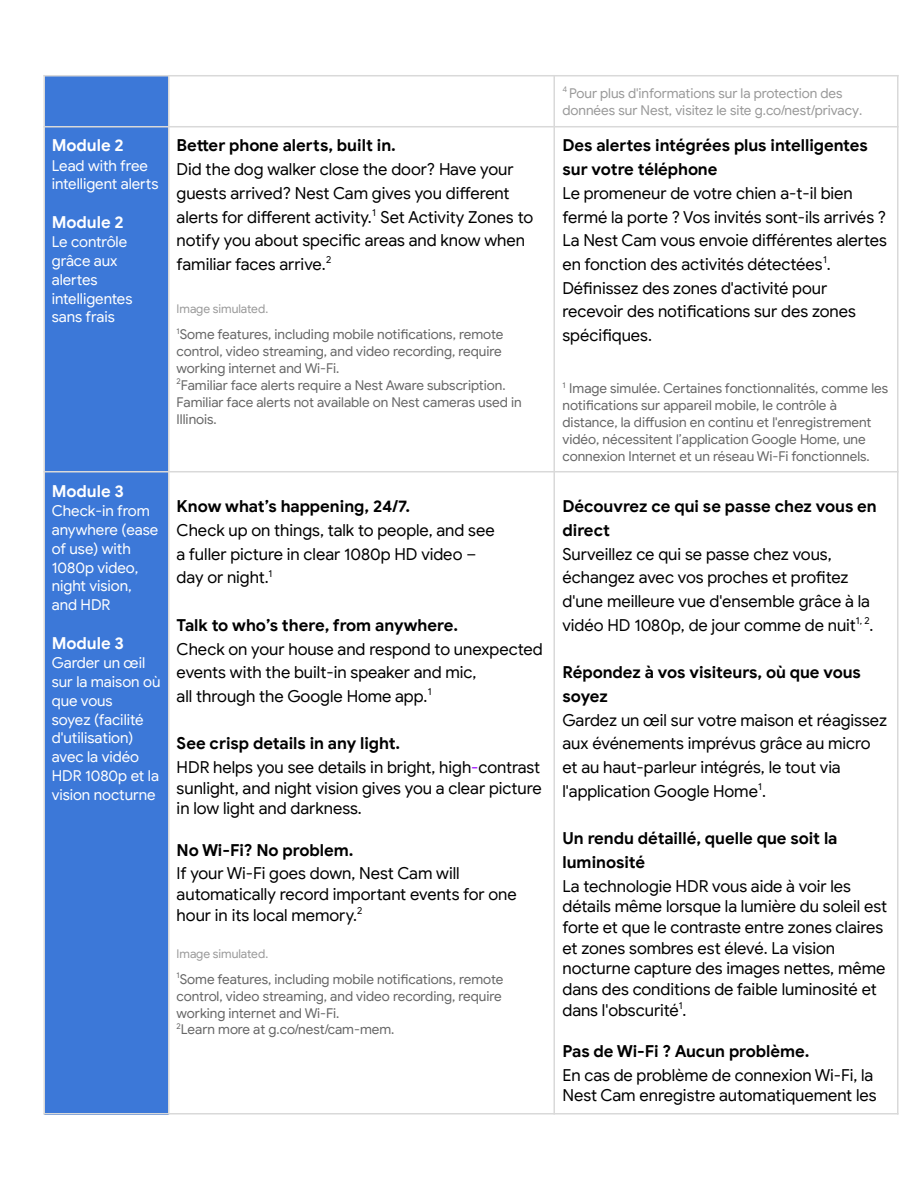
<style>
.page{position:relative;width:918px;height:1188px;background:#fff}
.page>*{position:absolute;margin:0;border:0;box-sizing:border-box;transform-origin:0 0}
.t1{font:16.5px/23.7px "Google Sans";color:#000}
.t2{font:700 16.5px/23.7px "Google Sans";letter-spacing:-.005em;color:#000}
.t3{font:700 16.5px "Google Sans";color:#fff}
.t4{font:15px/18.8px "Google Sans";color:#fff}
.t5{font:13.5px/16.8px "Google Sans";color:#666}
.t6{font:13.5px/16.8px "Google Sans";letter-spacing:-.005em;color:#999}
.t7{font:12px "Google Sans";letter-spacing:-.005em;color:#999}
.s1{font-weight:700}
.s2{color:#90f}
</style>
<div class="page">
<div style="left:44px;top:76px;width:125px;height:50px;background:#3c78d8"></div>
<div style="left:44px;top:126px;width:125px;height:347px;background:#3c78d8"></div>
<div style="left:44px;top:473px;width:125px;height:641px;background:#3c78d8"></div>
<hr style="left:43px;top:75px;width:2px;height:1040px;background:#d9d9d9">
<hr style="left:168px;top:75px;width:2px;height:1040px;background:#d9d9d9">
<hr style="left:553px;top:75px;width:2px;height:1040px;background:#d9d9d9">
<hr style="left:897px;top:75px;width:2px;height:1040px;background:#d9d9d9">
<hr style="left:44px;top:75px;width:855px;height:2px;background:#d9d9d9">
<hr style="left:44px;top:126px;width:855px;height:2px;background:#d9d9d9">
<hr style="left:44px;top:471px;width:855px;height:2px;background:#d9d9d9">
<hr style="left:44px;top:1113px;width:855px;height:2px;background:#d9d9d9">
<p class="t3" style="left:52px;top:135px;width:74px">Module 2</p>
<p class="t4" style="left:52px;top:156px;width:108px">Lead with free intelligent alerts</p>
<p class="t3" style="left:52px;top:212px;width:74px">Module 2</p>
<p class="t4" style="left:52px;top:233px;width:82px">Le contrôle grâce aux alertes intelligentes sans frais</p>
<p class="t2" style="left:177px;top:134px;width:221px">Better phone alerts, built in.</p>
<p class="t1" style="left:177px;top:158px;width:358px">Did the dog walker close the door? Have your guests arrived? Nest Cam gives you different alerts for different activity.<sup>1</sup> Set Activity Zones to notify you about specific areas and know when familiar faces arrive.<sup>2</sup></p>
<p class="t7" style="left:177px;top:301px;width:93px">Image simulated.</p>
<p class="t5" style="left:177px;top:326px;width:347px"><sup>1</sup>Some features, including mobile notifications, remote control, video streaming, and video recording, require working internet and Wi-Fi.<br><sup>2</sup>Familiar face alerts require a Nest Aware subscription.<br>Familiar face alerts not available on Nest cameras used in Illinois.</p>
<p class="t3" style="left:52px;top:481px;width:74px">Module 3</p>
<p class="t4" style="left:52px;top:502px;width:108px">Check-in from anywhere (ease of use) with<br>1080p video, night vision, and HDR</p>
<p class="t3" style="left:52px;top:633px;width:74px">Module 3</p>
<p class="t4" style="left:52px;top:654px;width:110px">Garder un œil sur la maison où que vous<br>soyez (facilité d'utilisation) avec la vidéo<br>HDR 1080p et la vision nocturne</p>
<p class="t2" style="left:177px;top:495px;width:235px">Know what’s happening, 24/7.</p>
<p class="t1" style="left:177px;top:519px;width:320px">Check up on things, talk to people, and see a fuller picture in clear 1080p HD video – day or night.<sup>1</sup></p>
<p class="t2" style="left:177px;top:613px;width:283px">Talk to who’s there, from anywhere.</p>
<p class="t1" style="left:177px;top:637px;width:368px">Check on your house and respond to unexpected events with the built-in speaker and mic,<br>all through the Google Home app.<sup>1</sup></p>
<p class="t1" style="left:177px;top:732px;width:365px"><span class="s1">See crisp details in any light.<br></span>HDR helps you see details in bright, high<span class="s2">-</span>contrast</p>
<p class="t1" style="left:177px;top:778px;width:367px;line-height:20.7px">sunlight, and night vision gives you a clear picture in low light and darkness.</p>
<p class="t2" style="left:177px;top:838px;width:178px">No Wi-Fi? No problem.</p>
<p class="t1" style="left:177px;top:864px;width:342px;line-height:20.5px">If your Wi-Fi goes down, Nest Cam will automatically record important events for one hour in its local memory.<sup>2</sup></p>
<p class="t7" style="left:177px;top:946px;width:93px">Image simulated.</p>
<p class="t5" style="left:177px;top:971px;width:328px"><sup>1</sup>Some features, including mobile notifications, remote control, video streaming, and video recording, require working internet and Wi-Fi.<br><sup>2</sup>Learn more at g.co/nest/cam-mem.</p>
<p class="t6" style="left:562px;top:85px;width:301px"><sup>4</sup> Pour plus d'informations sur la protection des données sur Nest, visitez le site g.co/nest/privacy.</p>
<p class="t2" style="left:562px;top:134px;width:307px">Des alertes intégrées plus intelligentes sur votre téléphone</p>
<p class="t1" style="left:562px;top:181px;width:326px">Le promeneur de votre chien a-t-il bien fermé la porte ? Vos invités sont-ils arrivés ?<br>La Nest Cam vous envoie différentes alertes en fonction des activités détectées<sup>1</sup>.<br>Défi nissez des zones d'activité pour recevoir des notifications sur des zones spécifiques.</p>
<p class="t5" style="left:562px;top:380px;width:327px"><sup>1</sup> Image simulée. Certaines fonctionnalités, comme les notifications sur appareil mobile, le contrôle à distance, la diffusion en continu et l'enregistrement vidéo, nécessitent l’application Google Home, une connexion Internet et un réseau Wi-Fi fonctionnels.</p>
<p class="t2" style="left:562px;top:495px;width:316px">Découvrez ce qui se passe chez vous en direct</p>
<p class="t1" style="left:562px;top:542px;width:313px">Surveillez ce qui se passe chez vous, échangez avec vos proches et profitez d'une meilleure vue d'ensemble grâce à la vidéo HD 1080p, de jour comme de nuit<sup>1,</sup> <sup>2</sup>.</p>
<p class="t2" style="left:562px;top:661px;width:300px">Répondez à vos visiteurs, où que vous soyez</p>
<p class="t1" style="left:562px;top:708px;width:326px">Gardez un œil sur votre maison et réagissez aux événements imprévus grâce au micro et au haut-parleur intégrés, le tout via l'application Google Home<sup>1</sup>.</p>
<p class="t2" style="left:562px;top:827px;width:277px">Un rendu détaillé, quelle que soit la luminosité</p>
<p class="t1" style="left:562px;top:876px;width:326px;line-height:20.7px">La technologie HDR vous aide à voir les détails même lorsque la lumière du soleil est forte et que le contraste entre zones claires et zones sombres est élevé. La vision nocturne capture des images nettes, même dans des conditions de faible luminosité et dans l'obscurité<sup>1</sup>.</p>
<p class="t2" style="left:562px;top:1039px;width:248px">Pas de Wi-Fi ? Aucun problème.</p>
<p class="t1" style="left:562px;top:1065px;width:316px;line-height:20.5px">En cas de problème de connexion Wi-Fi, la<br>Nest Cam enregistre automatiquement les</p>
</div>
